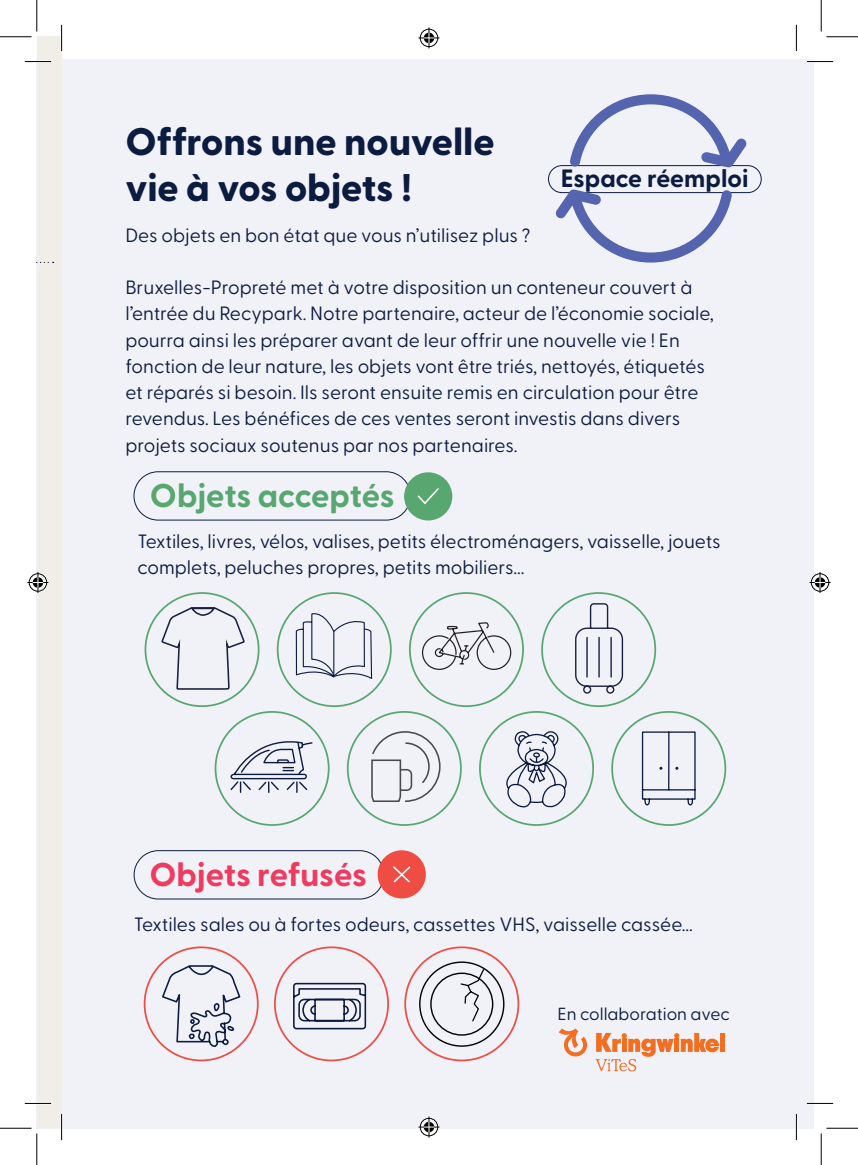
<style>
.page{position:relative;width:858px;height:1165px;background:#fff}
.page>*{position:absolute;margin:0;border:0;box-sizing:border-box;transform-origin:0 0}
.t1{font:800 38.5px "Greycliff CF";letter-spacing:-.005em;color:#0c1b40}
.t2{font:700 33.07px "Greycliff CF";color:#58a670}
.t3{font:700 33.07px "Greycliff CF";letter-spacing:-.005em;color:#ee3b60}
.t4{font:700 25.03px "Greycliff CF";color:#0c1b40}
.t5{font:19.25px/26.2px "Greycliff CF";color:#0c1b40}
.t6{font:17.5px "Greycliff CF";color:#0c1b40}
</style>
<div class="page">
<div style="left:37px;top:59px;width:776px;height:1069px;background:#f1f2f8"></div>
<div style="left:134px;top:850px;width:250px;height:49px;border:1px solid #0c1b40;border-radius:24px"></div>
<div style="left:377px;top:850px;width:48px;height:48px;background:#ef4d44;border-radius:50%"></div>
<svg style="left:393px;top:866px;width:18px;height:17px"></svg>
<svg style="left:293px;top:982px;width:74px;height:48px"></svg>
<div style="left:274px;top:946px;width:115px;height:115px;border:2px solid #ef4d44;border-radius:50%"></div>
<div style="left:404px;top:946px;width:115px;height:115px;border:2px solid #ef4d44;border-radius:50%"></div>
<div style="left:37px;top:37px;width:25px;height:1091px;background:#f1ede7"></div>
<svg style="left:161px;top:946px;width:80px;height:108px"></svg>
<svg style="left:418px;top:961px;width:87px;height:86px"></svg>
<svg style="left:595px;top:1033px;width:123px;height:38px"></svg>
<div style="left:719px;top:1033px;width:5px;height:19px;background:#f36e21"></div>
<svg style="left:558px;top:1028px;width:30px;height:28px"></svg>
<hr style="left:25px;top:60px;width:26px;height:3px;background:#fff">
<hr style="left:806px;top:60px;width:26px;height:3px;background:#fff">
<hr style="left:25px;top:1102px;width:26px;height:2px;background:#fff">
<hr style="left:806px;top:1102px;width:26px;height:2px;background:#fff">
<hr style="left:60px;top:25px;width:3px;height:26px;background:#fff">
<hr style="left:60px;top:1114px;width:3px;height:26px;background:#fff">
<hr style="left:795px;top:1114px;width:2px;height:26px;background:#fff">
<svg style="left:25px;top:61px;width:26px;height:1px"></svg>
<svg style="left:806px;top:61px;width:26px;height:1px"></svg>
<svg style="left:25px;top:1103px;width:26px;height:1px"></svg>
<svg style="left:806px;top:1103px;width:26px;height:1px"></svg>
<svg style="left:61px;top:25px;width:1px;height:26px"></svg>
<svg style="left:61px;top:1114px;width:1px;height:26px"></svg>
<svg style="left:795px;top:25px;width:1px;height:26px"></svg>
<svg style="left:795px;top:1114px;width:1px;height:26px"></svg>
<hr style="left:0;top:36px;width:32px;height:1px;background:#000">
<hr style="left:826px;top:36px;width:31px;height:1px;background:#000">
<hr style="left:0;top:1128px;width:32px;height:1px;background:#000">
<hr style="left:826px;top:1128px;width:31px;height:1px;background:#000">
<hr style="left:36px;top:0;width:1px;height:32px;background:#000">
<hr style="left:36px;top:1133px;width:1px;height:32px;background:#000">
<hr style="left:820px;top:0;width:1px;height:32px;background:#000">
<hr style="left:820px;top:1133px;width:1px;height:32px;background:#000">
<svg style="left:160px;top:27px;width:586px;height:799px"></svg>
<svg style="left:418px;top:1116px;width:21px;height:21px"></svg>
<svg style="left:27px;top:572px;width:21px;height:21px"></svg>
<svg style="left:809px;top:572px;width:21px;height:21px"></svg>
<p class="t1" style="left:126px;top:112px;width:370px">Offrons une nouvelle</p>
<p class="t1" style="left:126px;top:158px;width:288px">vie à vos objets !</p>
<p class="t4" style="left:560px;top:159px;width:189px">Espace réemploi</p>
<p class="t5" style="left:125px;top:220px;width:406px">Des objets en bon état que vous n’utilisez plus ?</p>
<p class="t5" style="left:125px;top:273px;width:590px">Bruxelles-Propreté met à votre disposition un conteneur couvert à l’entrée du Recypark. Notre partenaire, acteur de l’économie sociale, pourra ainsi les préparer avant de leur offrir une nouvelle vie ! En fonction de leur nature, les objets vont être triés, nettoyés, étiquetés et réparés si besoin. Ils seront ensuite remis en circulation pour être revendus. Les bénéfices de ces ventes seront investis dans divers projets sociaux soutenus par nos partenaires.</p>
<p class="t2" style="left:150px;top:470px;width:246px">Objets acceptés</p>
<p class="t5" style="left:137px;top:527px;width:584px">Textiles, livres, vélos, valises, petits électroménagers, vaisselle, jouets complets, peluches propres, petits mobiliers...</p>
<p class="t3" style="left:149px;top:849px;width:219px">Objets refusés</p>
<p class="t5" style="left:134px;top:910px;width:560px">Textiles sales ou à fortes odeurs, cassettes VHS, vaisselle cassée...</p>
<p class="t6" style="left:557px;top:1001px;width:174px">En collaboration avec</p>
</div>
